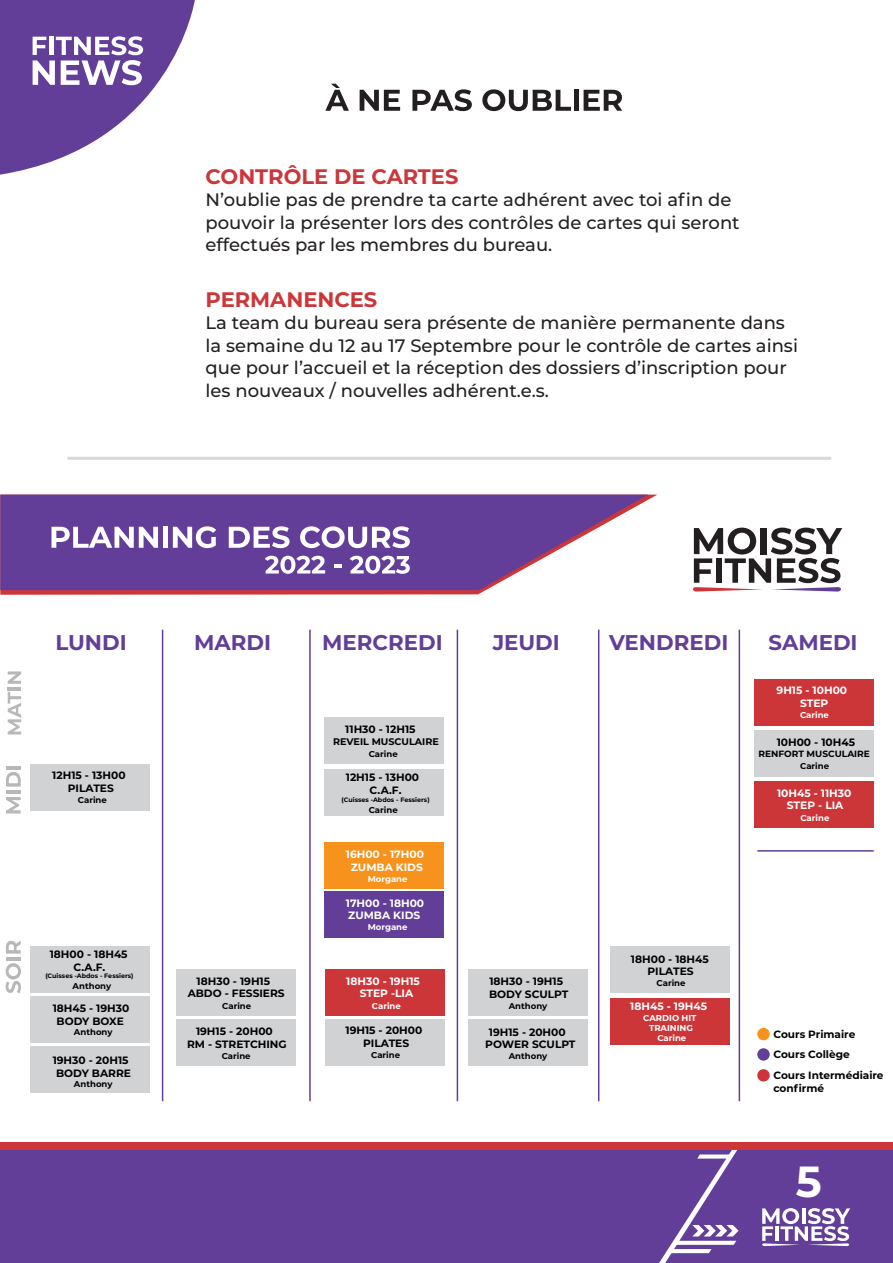
<style>
.page{position:relative;width:893px;height:1263px;background:#fff}
.page>*{position:absolute;margin:0;border:0;box-sizing:border-box;transform-origin:0 0}
.t1{font:700 43.5px "Montserrat";color:#fff}
.t2{font:700 21.3px "Montserrat";color:#623e99}
.t3{font:700 21px "Montserrat";color:#cd3639}
.t4{font:500 18px/22.5px "Montserrat";color:#231f20}
.t5{font:700 10.65px "Montserrat";color:#000001}
.t6{font:700 10.65px "Montserrat";color:#fff}
.t7{font:700 10.5px/21.3px "Montserrat";color:#000001}
.t8{font:700 9.6px "Montserrat";color:#000001}
.t9{font:700 9px "Montserrat";color:#000001}
.t10{font:700 8.55px "Montserrat";color:#000001}
.t11{font:700 8.55px/10.2px "Montserrat";color:#fff;text-align:center}
.t12{font:700 6.45px "Montserrat";color:#000001}
</style>
<div class="page">
<hr style="left:67px;top:457px;width:764px;height:3px;background:#d7d9d8">
<svg style="left:325px;top:84px;width:24px;height:27px"></svg>
<svg style="left:360px;top:90px;width:40px;height:21px"></svg>
<svg style="left:412px;top:89px;width:60px;height:22px"></svg>
<svg style="left:482px;top:89px;width:89px;height:22px"></svg>
<div style="left:574px;top:90px;width:5px;height:21px;background:#231f20"></div>
<svg style="left:584px;top:90px;width:38px;height:21px"></svg>
<svg style="left:0;top:495px;width:657px;height:100px"></svg>
<svg style="left:0;top:495px;width:648px;height:95px;background:#7959a6"></svg>
<hr style="left:162px;top:630px;width:1px;height:471px;background:#623e99">
<hr style="left:309px;top:630px;width:2px;height:471px;background:#623e99">
<hr style="left:457px;top:630px;width:1px;height:471px;background:#623e99">
<hr style="left:598px;top:630px;width:1px;height:471px;background:#623e99">
<hr style="left:739px;top:630px;width:1px;height:471px;background:#623e99">
<hr style="left:757px;top:850px;width:117px;height:2px;background:#623e99">
<svg style="left:8px;top:671px;width:13px;height:63px"></svg>
<svg style="left:6px;top:797px;width:15px;height:16px"></svg>
<hr style="left:6px;top:790px;width:15px;height:3px;background:#231f20">
<svg style="left:6px;top:772px;width:15px;height:15px"></svg>
<hr style="left:6px;top:766px;width:15px;height:3px;background:#231f20">
<svg style="left:6px;top:963px;width:15px;height:30px"></svg>
<hr style="left:6px;top:957px;width:15px;height:3px;background:#231f20">
<svg style="left:6px;top:940px;width:15px;height:14px"></svg>
<svg style="left:51px;top:527px;width:107px;height:21px"></svg>
<div style="left:163px;top:527px;width:5px;height:21px;background:#fff"></div>
<svg style="left:173px;top:526px;width:43px;height:22px"></svg>
<svg style="left:229px;top:526px;width:61px;height:22px"></svg>
<svg style="left:300px;top:526px;width:110px;height:22px"></svg>
<svg style="left:265px;top:556px;width:60px;height:18px"></svg>
<svg style="left:334px;top:565px;width:7px;height:3px"></svg>
<svg style="left:350px;top:556px;width:60px;height:18px"></svg>
<svg style="left:693px;top:528px;width:149px;height:64px"></svg>
<div style="left:30px;top:764px;width:119px;height:47px;background:#d1d2d4"></div>
<div style="left:30px;top:997px;width:119px;height:46px;background:#d1d2d4"></div>
<div style="left:30px;top:1047px;width:119px;height:46px;background:#d1d2d4"></div>
<div style="left:176px;top:969px;width:119px;height:46px;background:#d1d2d4"></div>
<div style="left:325px;top:842px;width:119px;height:47px;background:#f7931d"></div>
<div style="left:176px;top:1019px;width:119px;height:46px;background:#d1d2d4"></div>
<div style="left:325px;top:717px;width:119px;height:46px;background:#d1d2d4"></div>
<div style="left:325px;top:769px;width:119px;height:46px;background:#d1d2d4"></div>
<div style="left:325px;top:891px;width:119px;height:46px;background:#623e99"></div>
<div style="left:325px;top:969px;width:120px;height:47px;background:#cd3639"></div>
<div style="left:325px;top:1019px;width:119px;height:46px;background:#d1d2d4"></div>
<div style="left:30px;top:947px;width:119px;height:46px;background:#d1d2d4"></div>
<div style="left:469px;top:969px;width:119px;height:46px;background:#d1d2d4"></div>
<div style="left:469px;top:1019px;width:119px;height:46px;background:#d1d2d4"></div>
<div style="left:610px;top:947px;width:119px;height:46px;background:#d1d2d4"></div>
<div style="left:610px;top:998px;width:119px;height:46px;background:#cd3639"></div>
<div style="left:754px;top:679px;width:119px;height:46px;background:#cd3639"></div>
<div style="left:754px;top:730px;width:119px;height:47px;background:#d1d2d4"></div>
<div style="left:755px;top:782px;width:119px;height:46px;background:#cd3639"></div>
<div style="left:757px;top:1048px;width:13px;height:13px;background:#623e99;border-radius:50%"></div>
<div style="left:757px;top:1069px;width:13px;height:12px;background:#cd3639;border-radius:50%"></div>
<div style="left:757px;top:1028px;width:13px;height:12px;background:#f7931d;border-radius:50%"></div>
<div style="left:0;top:1142px;width:893px;height:21px;background:#cd3639"></div>
<div style="left:0;top:1150px;width:893px;height:113px;background:#623e99"></div>
<svg style="left:659px;top:1150px;width:80px;height:113px"></svg>
<svg style="left:762px;top:1208px;width:88px;height:38px"></svg>
<svg style="left:0;top:0;width:195px;height:175px"></svg>
<p class="t3" style="left:206px;top:161px;width:254px">CONTRÔLE DE CARTES</p>
<p class="t4" style="left:206px;top:188px;width:536px">N’oublie pas de prendre ta carte adhérent avec toi afin de pouvoir la présenter lors des contrôles de cartes qui seront effectués par les membres du bureau.</p>
<p class="t3" style="left:206px;top:284px;width:173px">PERMANENCES</p>
<p class="t4" style="left:206px;top:311px;width:594px">La team du bureau sera présente de manière permanente dans la semaine du 12 au 17 Septembre pour le contrôle de cartes ainsi que pour l’accueil et la réception des dossiers d’inscription pour les nouveaux / nouvelles adhérent.e.s.</p>
<p class="t2" style="left:55px;top:627px;width:73px">LUNDI</p>
<p class="t2" style="left:194px;top:627px;width:78px">MARDI</p>
<p class="t2" style="left:322px;top:627px;width:122px">MERCREDI</p>
<p class="t2" style="left:493px;top:627px;width:69px">JEUDI</p>
<p class="t2" style="left:609px;top:627px;width:121px">VENDREDI</p>
<p class="t2" style="left:768px;top:627px;width:91px">SAMEDI</p>
<p class="t5" style="left:52px;top:768px;width:75px">12H15 - 13H00</p>
<p class="t10" style="left:78px;top:794px;width:30px">Carine</p>
<p class="t5" style="left:68px;top:780px;width:48px">PILATES</p>
<p class="t5" style="left:345px;top:722px;width:72px">11H30 - 12H15</p>
<p class="t10" style="left:369px;top:748px;width:30px">Carine</p>
<p class="t5" style="left:370px;top:782px;width:33px">C.A.F.</p>
<p class="t12" style="left:341px;top:794px;width:90px">(Cuisses -Abdos - Fessiers)</p>
<p class="t8" style="left:333px;top:735px;width:107px">REVEIL MUSCULAIRE</p>
<p class="t5" style="left:346px;top:770px;width:75px">12H15 - 13H00</p>
<p class="t10" style="left:369px;top:803px;width:30px">Carine</p>
<p class="t6" style="left:777px;top:682px;width:72px">9H15 - 10H00</p>
<p class="t11" style="left:800px;top:709px;width:30px">Carine</p>
<p class="t9" style="left:759px;top:747px;width:113px">RENFORT MUSCULAIRE</p>
<p class="t6" style="left:800px;top:695px;width:30px">STEP</p>
<p class="t5" style="left:777px;top:734px;width:80px">10H00 - 10H45</p>
<p class="t10" style="left:800px;top:759px;width:30px">Carine</p>
<p class="t6" style="left:787px;top:798px;width:58px">STEP - LIA</p>
<p class="t6" style="left:777px;top:785px;width:76px">10H45 - 11H30</p>
<p class="t11" style="left:800px;top:812px;width:30px">Carine</p>
<p class="t6" style="left:346px;top:847px;width:80px">16H00 - 17H00</p>
<p class="t11" style="left:368px;top:874px;width:41px">Morgane</p>
<p class="t6" style="left:351px;top:859px;width:74px">ZUMBA KIDS</p>
<p class="t6" style="left:346px;top:895px;width:80px">17H00 - 18H00</p>
<p class="t11" style="left:368px;top:922px;width:41px">Morgane</p>
<p class="t6" style="left:348px;top:908px;width:74px">ZUMBA KIDS</p>
<p class="t5" style="left:50px;top:947px;width:79px">18H00 - 18H45</p>
<p class="t10" style="left:73px;top:979px;width:40px">Anthony</p>
<p class="t5" style="left:74px;top:959px;width:33px">C.A.F.</p>
<p class="t12" style="left:45px;top:971px;width:90px">(Cuisses -Abdos - Fessiers)</p>
<p class="t5" style="left:53px;top:1000px;width:78px">18H45 - 19H30</p>
<p class="t10" style="left:74px;top:1025px;width:40px">Anthony</p>
<p class="t5" style="left:56px;top:1065px;width:76px">BODY BARRE</p>
<p class="t5" style="left:57px;top:1013px;width:69px">BODY BOXE</p>
<p class="t5" style="left:53px;top:1052px;width:77px">19H30 - 20H15</p>
<p class="t10" style="left:74px;top:1077px;width:40px">Anthony</p>
<p class="t5" style="left:197px;top:973px;width:75px">18H30 - 19H15</p>
<p class="t10" style="left:222px;top:999px;width:30px">Carine</p>
<p class="t5" style="left:188px;top:986px;width:99px">ABDO - FESSIERS</p>
<p class="t5" style="left:196px;top:1024px;width:78px">19H15 - 20H00</p>
<p class="t10" style="left:222px;top:1050px;width:30px">Carine</p>
<p class="t5" style="left:187px;top:1036px;width:101px">RM - STRETCHING</p>
<p class="t6" style="left:346px;top:973px;width:75px">18H30 - 19H15</p>
<p class="t11" style="left:372px;top:1000px;width:30px">Carine</p>
<p class="t5" style="left:363px;top:1035px;width:48px">PILATES</p>
<p class="t6" style="left:360px;top:986px;width:55px">STEP -LIA</p>
<p class="t5" style="left:345px;top:1023px;width:78px">19H15 - 20H00</p>
<p class="t10" style="left:371px;top:1049px;width:30px">Carine</p>
<p class="t5" style="left:489px;top:973px;width:75px">18H30 - 19H15</p>
<p class="t10" style="left:509px;top:999px;width:40px">Anthony</p>
<p class="t5" style="left:485px;top:1037px;width:92px">POWER SCULPT</p>
<p class="t5" style="left:489px;top:986px;width:81px">BODY SCULPT</p>
<p class="t5" style="left:489px;top:1024px;width:78px">19H15 - 20H00</p>
<p class="t10" style="left:509px;top:1050px;width:40px">Anthony</p>
<p class="t5" style="left:631px;top:951px;width:79px">18H00 - 18H45</p>
<p class="t10" style="left:657px;top:977px;width:30px">Carine</p>
<p class="t11" style="left:643px;top:1012px;width:55px">CARDIO HIT<br>TRAINING</p>
<p class="t5" style="left:648px;top:964px;width:48px">PILATES</p>
<p class="t6" style="left:630px;top:998px;width:78px">18H45 - 19H45</p>
<p class="t11" style="left:657px;top:1032px;width:30px">Carine</p>
<p class="t7" style="left:773px;top:1023px;width:83px">Cours Primaire</p>
<p class="t7" style="left:773px;top:1043px;width:112px">Cours Collège<br>Cours Intermédiaire</p>
<p class="t7" style="left:773px;top:1077px;width:52px">confirmé</p>
<h1 class="t1" style="left:796px;top:1151px;width:27px">5</h1>
</div>
